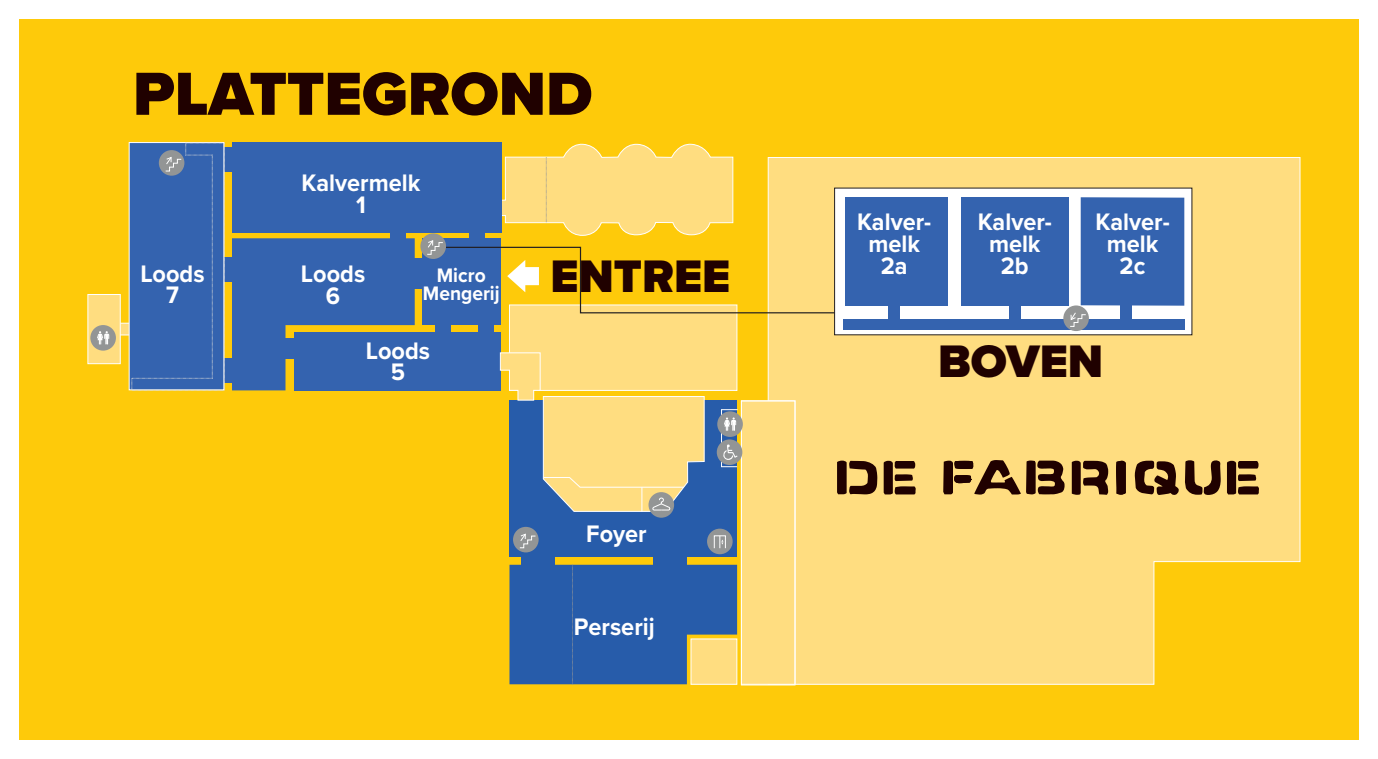
<style>
.page{position:relative;width:1378px;height:759px;background:#fff}
.page>*{position:absolute;margin:0;border:0;box-sizing:border-box;transform-origin:0 0}
.t1{font:900 63px "Proxima Nova";color:#200100}
.t2{font:900 47.25px "Proxima Nova";color:#200100}
.t3{font:700 24.75px/21.8px "Proxima Nova";color:#fff;text-align:center;scale:.95 1}
.t4{font:700 20.25px/18px "Proxima Nova";color:#fff;text-align:center;scale:.95 1}
</style>
<div class="page">
<div style="left:19px;top:19px;width:1340px;height:721px;background:#feca0a"></div>
<div style="left:117px;top:323px;width:16px;height:12px;background:#ffdd80;border:1px solid #fff"></div>
<div style="left:390px;top:228px;width:15px;height:20px;background:#3463af"></div>
<div style="left:435px;top:320px;width:15px;height:21px;background:#3463af"></div>
<div style="left:478px;top:320px;width:15px;height:21px;background:#3463af"></div>
<div style="left:653px;top:551px;width:34px;height:21px;background:#275caa"></div>
<div style="left:521px;top:551px;width:34px;height:21px;background:#275caa"></div>
<div style="left:410px;top:258px;width:16px;height:31px;background:#3463af"></div>
<div style="left:221px;top:358px;width:15px;height:24px;background:#3463af"></div>
<div style="left:221px;top:257px;width:15px;height:25px;background:#3463af"></div>
<div style="left:221px;top:148px;width:15px;height:24px;background:#3463af"></div>
<div style="left:509px;top:305px;width:228px;height:86px;background:#ffdd80;border:1px solid #fff"></div>
<svg style="left:129px;top:142px;width:2px;height:248px"></svg>
<div style="left:232px;top:143px;width:269px;height:90px;background:#3463af"></div>
<svg style="left:232px;top:238px;width:183px;height:152px;background:#4069a4"></svg>
<div style="left:422px;top:238px;width:78px;height:87px;background:#3463af"></div>
<div style="left:294px;top:332px;width:206px;height:58px;background:#3463af"></div>
<div style="left:509px;top:400px;width:228px;height:157px;background:#275caa"></div>
<div style="left:87px;top:294px;width:34px;height:70px;background:#ffdd80;border:1px solid #fff"></div>
<div style="left:721px;top:409px;width:17px;height:58px;border:1px solid #fff"></div>
<svg style="left:509px;top:565px;width:228px;height:120px;background:#3d69a1"></svg>
<svg style="left:767px;top:157px;width:534px;height:528px;background:#fedb76"></svg>
<div style="left:741px;top:400px;width:54px;height:285px;background:#ffdd80;border:1px solid #fff"></div>
<div style="left:834px;top:188px;width:358px;height:147px;background:#fff"></div>
<div style="left:843px;top:319px;width:341px;height:10px;background:#3463af"></div>
<div style="left:888px;top:299px;width:12px;height:22px;background:#3463af"></div>
<div style="left:1009px;top:302px;width:11px;height:22px;background:#3463af"></div>
<div style="left:1120px;top:300px;width:11px;height:22px;background:#3463af"></div>
<div style="left:845px;top:198px;width:103px;height:108px;background:#3463af"></div>
<div style="left:961px;top:198px;width:107px;height:108px;background:#3463af"></div>
<div style="left:1080px;top:197px;width:104px;height:109px;background:#3463af"></div>
<div style="left:90px;top:325px;width:26px;height:26px;background:#939595;border-radius:50%"></div>
<svg style="left:97px;top:331px;width:12px;height:14px"></svg>
<div style="left:513px;top:527px;width:25px;height:25px;background:#939595;border-radius:50%"></div>
<svg style="left:520px;top:533px;width:16px;height:15px"></svg>
<div style="left:420px;top:233px;width:26px;height:26px;background:#939595;border-radius:50%"></div>
<svg style="left:131px;top:142px;width:94px;height:249px;background:#3c68af"></svg>
<div style="left:1063px;top:305px;width:26px;height:26px;background:#939595;border-radius:50%"></div>
<svg style="left:1070px;top:312px;width:16px;height:15px"></svg>
<div style="left:741px;top:401px;width:54px;height:284px;border:1px solid #fff"></div>
<div style="left:717px;top:439px;width:25px;height:26px;background:#939595;border-radius:50%"></div>
<svg style="left:723px;top:445px;width:14px;height:15px"></svg>
<div style="left:717px;top:411px;width:26px;height:26px;background:#939595;border-radius:50%"></div>
<svg style="left:724px;top:417px;width:12px;height:14px"></svg>
<div style="left:707px;top:529px;width:25px;height:25px;background:#939595;border-radius:50%"></div>
<div style="left:648px;top:492px;width:26px;height:26px;background:#939595;border-radius:50%"></div>
<div style="left:714px;top:536px;width:12px;height:12px;border:1px solid #fff"></div>
<svg style="left:719px;top:536px;width:4px;height:12px"></svg>
<svg style="left:499px;top:352px;width:206px;height:160px"></svg>
<svg style="left:1116px;top:461px;width:9px;height:34px"></svg>
<svg style="left:1072px;top:461px;width:36px;height:34px"></svg>
<svg style="left:1227px;top:461px;width:32px;height:33px"></svg>
<svg style="left:883px;top:461px;width:32px;height:33px"></svg>
<svg style="left:943px;top:460px;width:121px;height:35px;background:#86663b"></svg>
<svg style="left:837px;top:461px;width:40px;height:33px"></svg>
<svg style="left:1185px;top:460px;width:36px;height:35px"></svg>
<svg style="left:1135px;top:461px;width:43px;height:34px"></svg>
<svg style="left:427px;top:142px;width:409px;height:172px"></svg>
<h1 class="t1" style="left:133px;top:47px;width:461px">PLATTEGROND</h1>
<p class="t3" style="left:301px;top:172px;width:127px">Kalvermelk<br>1</p>
<p class="t3" style="left:140px;top:262px;width:69px">Loods<br>7</p>
<h2 class="t2" style="left:550px;top:241px;width:182px">ENTREE</h2>
<p class="t3" style="left:301px;top:263px;width:69px">Loods<br>6</p>
<p class="t4" style="left:423px;top:266px;width:82px">Micro<br>Mengerij</p>
<p class="t3" style="left:366px;top:339px;width:69px">Loods<br>5</p>
<p class="t3" style="left:586px;top:522px;width:65px">Foyer</p>
<p class="t3" style="left:574px;top:615px;width:86px">Perserij</p>
<p class="t3" style="left:857px;top:210px;width:80px">Kalver&shy;melk<br>2a</p>
<p class="t3" style="left:977px;top:210px;width:80px">Kalver&shy;melk<br>2b</p>
<p class="t3" style="left:1095px;top:210px;width:80px">Kalver&shy;melk<br>2c</p>
<h2 class="t2" style="left:938px;top:326px;width:167px">BOVEN</h2>
</div>
